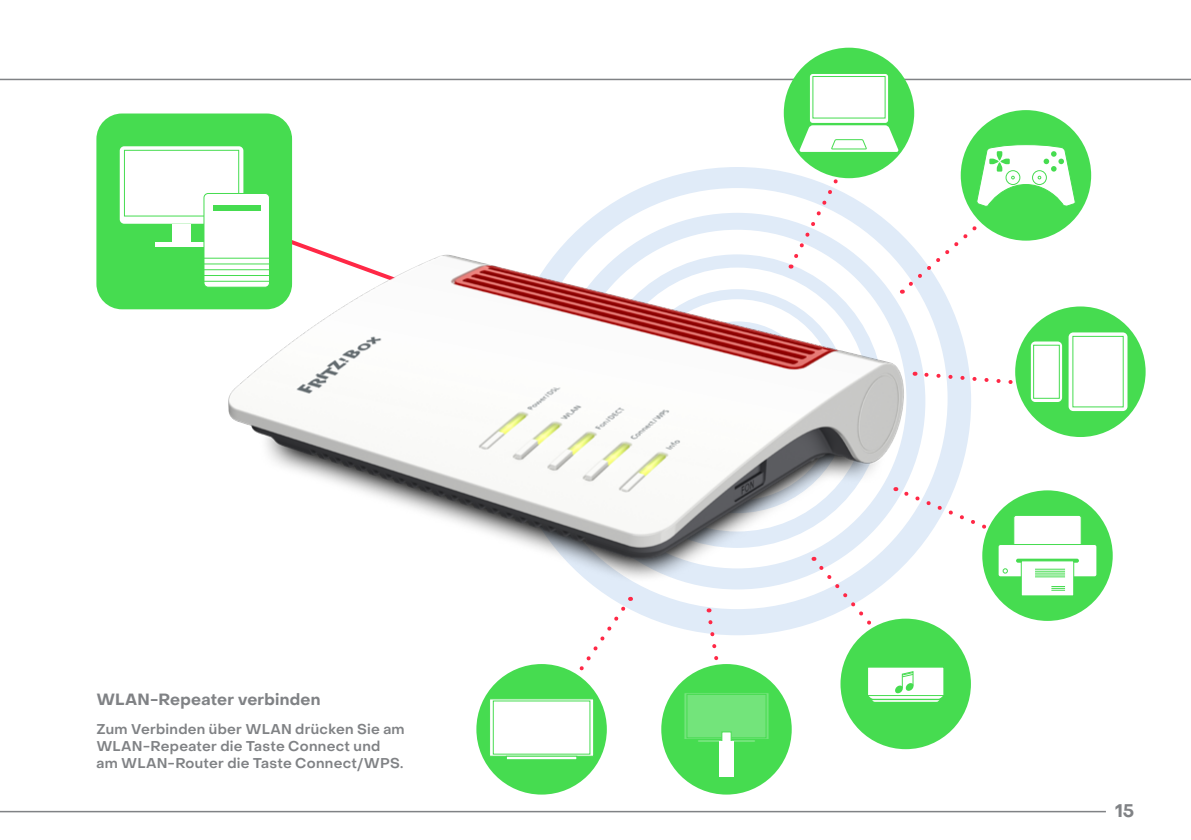
<style>
.page{position:relative;width:1191px;height:840px;background:#fff}
.page>*{position:absolute;margin:0;border:0;box-sizing:border-box;transform-origin:0 0}
.t1{font:700 18px "PP Object Sans";color:#808285}
.t2{font:700 16px "PP Object Sans";letter-spacing:.015em;color:#808285}
.t3{font:600 14px/16.8px "PP Object Sans";letter-spacing:.02em;color:#808285}
</style>
<div class="page">
<hr style="left:0;top:810px;width:1106px;height:1px;background:#808285">
<hr style="left:0;top:79px;width:1191px;height:1px;background:#808285">
<svg style="left:998px;top:379px;width:21px;height:15px"></svg>
<div style="left:960px;top:110px;width:131px;height:130px;background:#46dc50;border-radius:50%"></div>
<div style="left:783px;top:48px;width:131px;height:130px;background:#46dc50;border-radius:50%"></div>
<div style="left:810px;top:74px;width:78px;height:49px;background:#fff;border-radius:3px"></div>
<svg style="left:790px;top:76px;width:286px;height:165px"></svg>
<div style="left:476px;top:663px;width:131px;height:131px;background:#46dc50;border-radius:50%"></div>
<div style="left:489px;top:698px;width:105px;height:58px;background:#fff;border:1px solid #46dc50"></div>
<svg style="left:506px;top:755px;width:71px;height:4px"></svg>
<div style="left:661px;top:663px;width:130px;height:131px;background:#46dc50;border-radius:50%"></div>
<div style="left:683px;top:691px;width:86px;height:48px;background:#73e47b;border:1px solid #46dc50"></div>
<div style="left:686px;top:693px;width:80px;height:45px;border:1px solid #46dc50"></div>
<svg style="left:697px;top:738px;width:59px;height:4px"></svg>
<div style="left:721px;top:731px;width:10px;height:10px;background:#fff;border:1px solid #46dc50"></div>
<div style="left:719px;top:741px;width:15px;height:35px;background:#fff"></div>
<div style="left:1015px;top:306px;width:130px;height:131px;background:#46dc50;border-radius:50%"></div>
<div style="left:1031px;top:342px;width:30px;height:59px;background:#6ae272;border-radius:4px"></div>
<div style="left:1030px;top:341px;width:32px;height:61px;border:2px solid #fff;border-radius:4px"></div>
<div style="left:1033px;top:344px;width:26px;height:54px;background:#fff;border:1px solid #46dc50"></div>
<div style="left:1068px;top:332px;width:59px;height:79px;background:#fff;border-radius:5px"></div>
<div style="left:840px;top:618px;width:131px;height:130px;background:#46dc50;border-radius:50%"></div>
<div style="left:982px;top:490px;width:130px;height:130px;background:#46dc50;border-radius:50%"></div>
<div style="left:998px;top:544px;width:99px;height:32px;background:#fff;border-radius:2px"></div>
<div style="left:997px;top:543px;width:100px;height:34px;border:1px solid #46dc50;border-radius:2px"></div>
<svg style="left:998px;top:490px;width:94px;height:131px"></svg>
<img style="left:133px;top:89px;width:865px;height:634px">
<div style="left:96px;top:113px;width:196px;height:196px;background:#46dc50;border-radius:26px"></div>
<div style="left:120px;top:146px;width:123px;height:77px;background:#fff;border-radius:4px"></div>
<div style="left:172px;top:224px;width:19px;height:18px;background:#fff"></div>
<div style="left:155px;top:242px;width:53px;height:5px;background:#fff"></div>
<div style="left:124px;top:150px;width:115px;height:66px;border:1px solid #46dc50"></div>
<div style="left:204px;top:193px;width:65px;height:94px;background:#fff;border-radius:4px"></div>
<div style="left:203px;top:193px;width:67px;height:94px;border:1px solid #46dc50;border-radius:4px"></div>
<div style="left:213px;top:204px;width:47px;height:6px;background:#46dc50"></div>
<hr style="left:204px;top:258px;width:66px;height:1px;background:#46dc50">
<hr style="left:204px;top:263px;width:66px;height:1px;background:#46dc50">
<hr style="left:204px;top:269px;width:66px;height:1px;background:#46dc50">
<hr style="left:204px;top:275px;width:66px;height:1px;background:#46dc50">
<hr style="left:204px;top:281px;width:66px;height:1px;background:#46dc50">
<p class="t2" style="left:96px;top:689px;width:225px">WLAN-Repeater verbinden</p>
<p class="t3" style="left:96px;top:720px;width:310px">Zum Verbinden über WLAN drücken Sie am<br>WLAN-Repeater die Taste Connect und am WLAN-Router die Taste Connect/WPS.</p>
<p class="t1" style="left:1115px;top:799px;width:21px">15</p>
</div>
